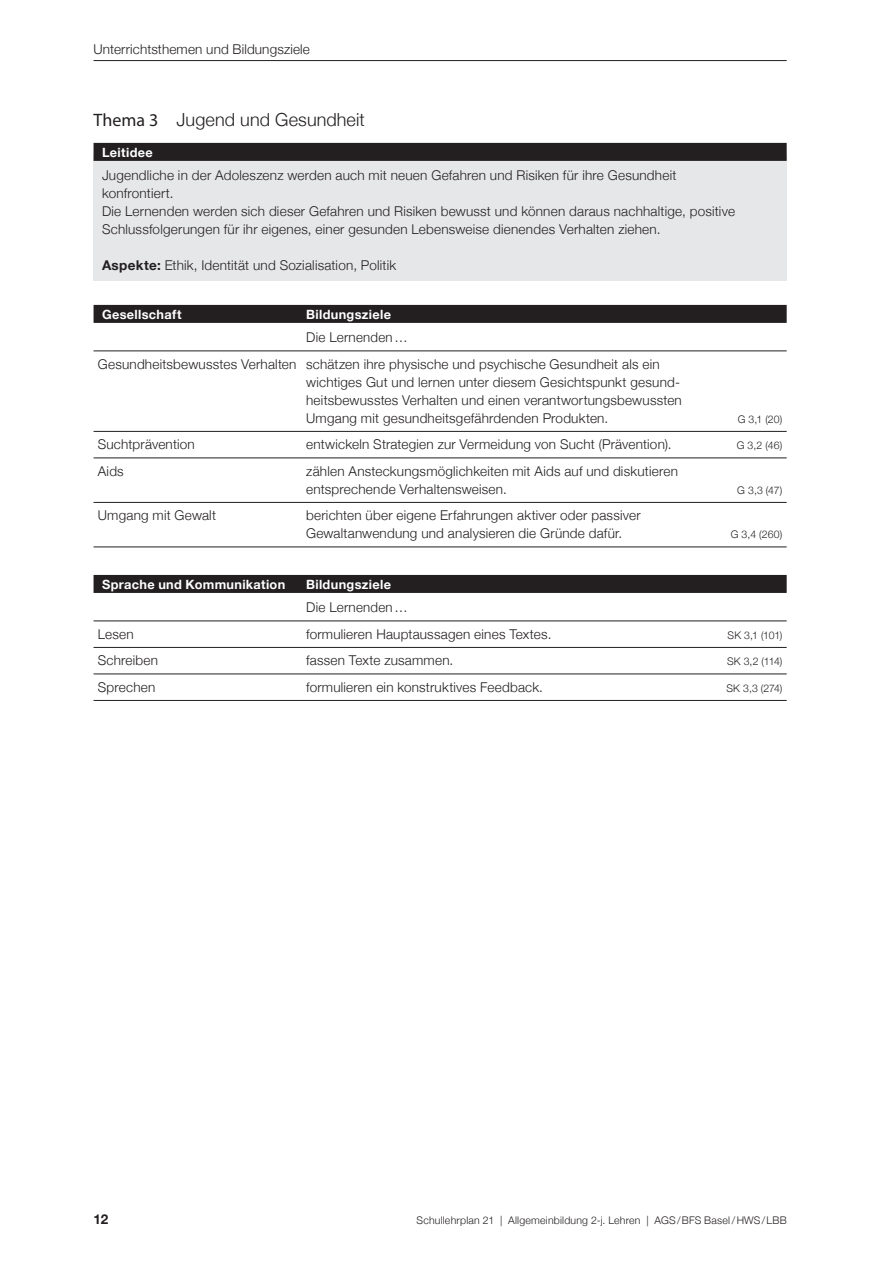
<style>
.page{position:relative;width:893px;height:1263px;background:#fff}
.page>*{position:absolute;margin:0;border:0;box-sizing:border-box;transform-origin:0 0}
.t1{font:300 18px "Helvetica Neue";letter-spacing:.005em;color:#231f20}
._01_Linie{font:300 13.5px/18px "Helvetica Neue";letter-spacing:.015em;color:#231f20}
.t2{font:700 13.5px "Helvetica Neue";color:#231f20}
.t3{font:700 12.75px "Helvetica Neue";letter-spacing:.025em;color:#fff}
._01_Linie-2{font:300 10.5px "Helvetica Neue";letter-spacing:.02em;color:#231f20}
.s1{font-family:"Myriad Pro";font-weight:400}
.s2{font-weight:700}
</style>
<div class="page">
<div style="left:94px;top:154px;width:693px;height:127px;background:#e6e7e9"></div>
<div style="left:94px;top:143px;width:693px;height:18px;background:#231f20"></div>
<div style="left:94px;top:305px;width:693px;height:18px;background:#231f20"></div>
<hr style="left:94px;top:351px;width:693px;height:1px;background:#231f20">
<hr style="left:94px;top:431px;width:693px;height:1px;background:#231f20">
<hr style="left:94px;top:458px;width:693px;height:1px;background:#231f20">
<hr style="left:94px;top:502px;width:693px;height:1px;background:#231f20">
<hr style="left:94px;top:547px;width:693px;height:1px;background:#231f20">
<div style="left:94px;top:575px;width:693px;height:18px;background:#231f20"></div>
<hr style="left:94px;top:621px;width:693px;height:1px;background:#231f20">
<hr style="left:94px;top:647px;width:693px;height:1px;background:#231f20">
<hr style="left:94px;top:674px;width:693px;height:1px;background:#231f20">
<hr style="left:94px;top:700px;width:693px;height:1px;background:#231f20">
<hr style="left:94px;top:60px;width:693px;height:1px;background:#231f20">
<p class="_01_Linie" style="left:94px;top:39px;width:218px">Unterrichtsthemen und Bildungsziele</p>
<p class="t1" style="left:94px;top:105px;width:273px"><span class="s1">Thema 3</span> Jugend und Gesundheit</p>
<p class="t3" style="left:102px;top:142px;width:52px">Leitidee</p>
<p class="_01_Linie" style="left:102px;top:165px;width:576px">Jugendliche in der Adoleszenz werden auch mit neuen Gefahren und Risiken für ihre Gesundheit</p>
<p class="_01_Linie" style="left:102px;top:183px;width:73px">konfrontiert.</p>
<p class="_01_Linie" style="left:102px;top:201px;width:634px">Die Lernenden werden sich dieser Gefahren und Risiken bewusst und können daraus nachhaltige, positive<br>Schlussfolgerungen für ihr eigenes, einer gesunden Lebensweise dienendes Verhalten ziehen.</p>
<p class="_01_Linie" style="left:102px;top:255px;width:296px"><span class="s2">Aspekte:</span> Ethik, Identität und Sozialisation, Politik</p>
<p class="t3" style="left:102px;top:304px;width:81px">Gesellschaft</p>
<p class="t3" style="left:306px;top:304px;width:86px">Bildungsziele</p>
<p class="_01_Linie" style="left:306px;top:327px;width:103px">Die Lernenden…</p>
<p class="_01_Linie" style="left:306px;top:354px;width:377px;text-indent:-208px">Gesundheitsbewusstes Verhalten schätzen ihre physische und psychische Gesundheit als ein wichtiges Gut und lernen unter diesem Gesichtspunkt gesund&shy;heitsbewusstes Verhalten und einen verantwortungsbewussten Umgang mit gesundheitsgefährdenden Produkten.</p>
<p class="_01_Linie-2" style="left:738px;top:410px;width:46px">G 3,1 (20)</p>
<p class="_01_Linie" style="left:98px;top:434px;width:98px">Suchtprävention</p>
<p class="_01_Linie" style="left:306px;top:434px;width:367px">entwickeln Strategien zur Vermeidung von Sucht (Prävention).</p>
<p class="_01_Linie-2" style="left:737px;top:437px;width:47px">G 3,2 (46)</p>
<p class="_01_Linie" style="left:98px;top:461px;width:27px">Aids</p>
<p class="_01_Linie" style="left:306px;top:461px;width:373px">zählen Ansteckungsmöglichkeiten mit Aids auf und diskutieren entsprechende Verhaltensweisen.</p>
<p class="_01_Linie-2" style="left:737px;top:481px;width:47px">G 3,3 (47)</p>
<p class="_01_Linie" style="left:98px;top:505px;width:120px">Umgang mit Gewalt</p>
<p class="_01_Linie" style="left:306px;top:505px;width:336px">berichten über eigene Erfahrungen aktiver oder passiver<br>Gewaltanwendung und analysieren die Gründe dafür.</p>
<p class="_01_Linie-2" style="left:731px;top:526px;width:53px">G 3,4 (260)</p>
<p class="t3" style="left:102px;top:574px;width:185px">Sprache und Kommunikation</p>
<p class="t3" style="left:306px;top:574px;width:86px">Bildungsziele</p>
<p class="_01_Linie" style="left:306px;top:597px;width:103px">Die Lernenden…</p>
<p class="_01_Linie" style="left:98px;top:624px;width:37px">Lesen</p>
<p class="_01_Linie" style="left:306px;top:624px;width:247px">formulieren Hauptaussagen eines Textes.</p>
<p class="_01_Linie-2" style="left:727px;top:626px;width:56px">SK 3,1 (101)</p>
<p class="_01_Linie" style="left:98px;top:650px;width:62px">Schreiben</p>
<p class="_01_Linie" style="left:306px;top:650px;width:149px">fassen Texte zusammen.</p>
<p class="_01_Linie-2" style="left:727px;top:653px;width:57px">SK 3,2 (114)</p>
<p class="_01_Linie" style="left:98px;top:677px;width:59px">Sprechen</p>
<p class="_01_Linie" style="left:306px;top:677px;width:238px">formulieren ein konstruktives Feedback.</p>
<p class="_01_Linie-2" style="left:726px;top:679px;width:58px">SK 3,3 (274)</p>
<p class="t2" style="left:94px;top:1209px;width:16px">12</p>
<p class="_01_Linie-2" style="left:416px;top:1212px;width:372px">Schullehrplan 21 | Allgemeinbildung 2-j. Lehren | AGS/BFS Basel /HWS/LBB</p>
</div>
